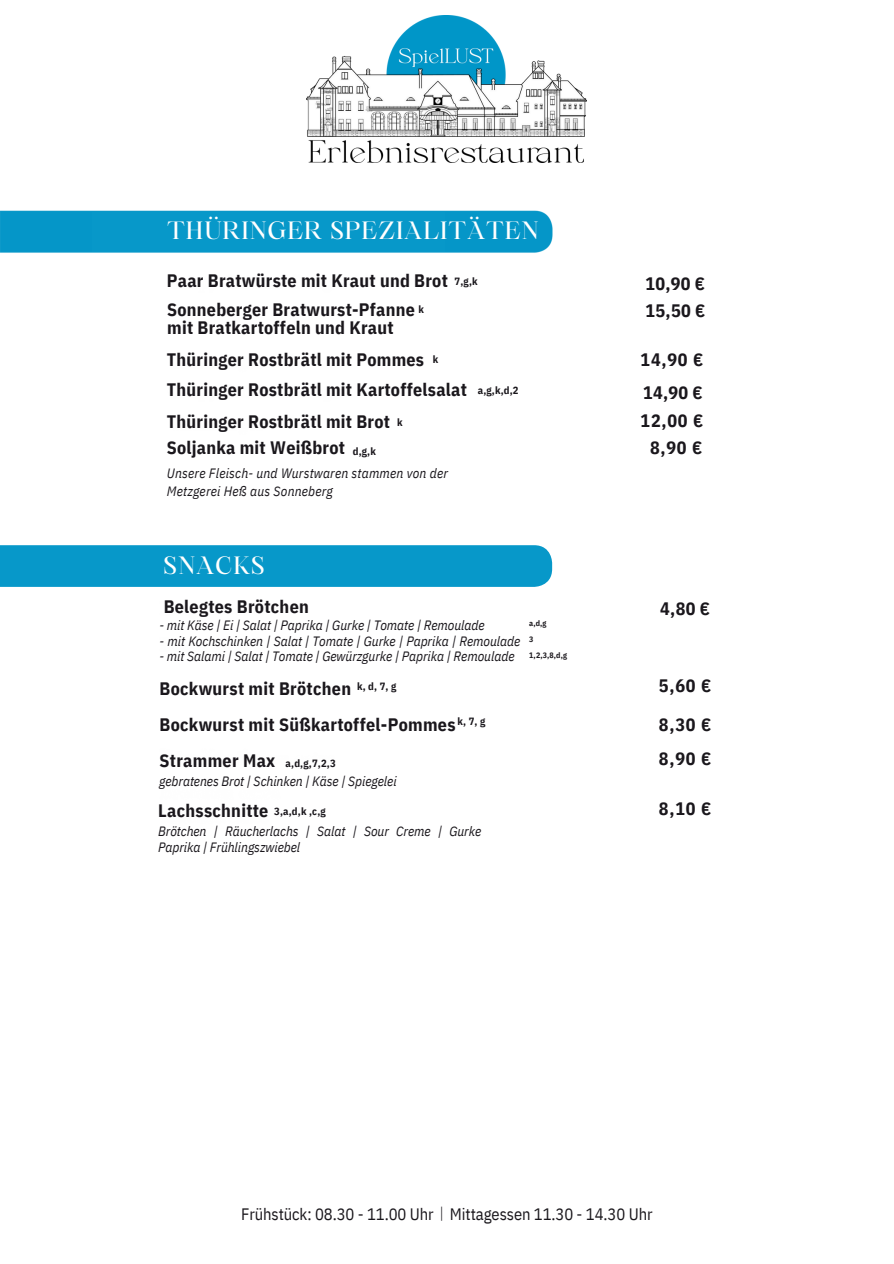
<style>
.page{position:relative;width:894px;height:1264px;background:#fff}
.page>*{position:absolute;margin:0;border:0;box-sizing:border-box;transform-origin:0 0}
.t1{font:24px "Maharlika";letter-spacing:.035em;color:#fff}
.t2{font:700 18px/36px "IBM Plex Sans Cond";letter-spacing:.015em;color:#1a171c}
.t3{font:16.5px "IBM Plex Sans Cond";letter-spacing:-.005em;color:#1a171c}
.t4{font:italic 13.5px/15.8px "IBM Plex Sans Cond";letter-spacing:-.005em;color:#1a171c}
.t5{font:italic 13.5px/18px "IBM Plex Sans Cond";letter-spacing:.015em;color:#1a171c}
.t6{font:700 10.5px "IBM Plex Sans Cond";color:#1a171c}
.t7{font:700 7.8px "IBM Plex Sans Cond";color:#1a171c}
.s1{font-family:"Noto Sans CJ Ksc"}
</style>
<div class="page">
<svg style="left:0;top:545px;width:552px;height:42px;background:#0d9aca"></svg>
<div style="left:120px;top:547px;width:333px;height:38px;background:#0798c9"></div>
<img style="left:306px;top:15px;width:280px;height:148px">
<img style="left:0;top:210px;width:553px;height:43px">
<div style="left:92px;top:213px;width:353px;height:39px;background:#0798c9"></div>
<p class="t1" style="left:167px;top:220px;width:373px">THÜRINGER SPEZIALITÄTEN</p>
<h5 class="t2" style="left:167px;top:262px;width:282px">Paar Bratwürste mit Kraut und Brot</h5>
<h4 class="t2" style="left:645px;top:265px;width:61px">10,90 €</h4>
<h1 class="t6" style="left:454px;top:274px;width:25px">7,g,k</h1>
<h2 class="t2" style="left:167px;top:300px;width:249px;line-height:18px">Sonneberger Bratwurst-Pfanne mit Bratkartoffeln und Kraut</h2>
<h5 class="t6" style="left:418px;top:303px;width:7px">k</h5>
<h5 class="t2" style="left:645px;top:292px;width:61px">15,50 €</h5>
<h2 class="t2" style="left:167px;top:341px;width:259px">Thüringer Rostbrätl mit Pommes</h2>
<p class="t6" style="left:432px;top:353px;width:7px">k</p>
<h2 class="t2" style="left:640px;top:341px;width:64px">14,90 €</h2>
<h2 class="t2" style="left:167px;top:371px;width:301px">Thüringer Rostbrätl mit Kartoffelsalat</h2>
<h2 class="t2" style="left:643px;top:374px;width:61px">14,90 €</h2>
<h2 class="t2" style="left:640px;top:402px;width:64px">12,00 €</h2>
<h2 class="t6" style="left:477px;top:383px;width:42px">a,g,k,d,2</h2>
<h2 class="t2" style="left:167px;top:403px;width:225px">Thüringer Rostbrätl mit Brot</h2>
<h4 class="t6" style="left:397px;top:415px;width:7px">k</h4>
<p class="t2" style="left:167px;top:429px;width:179px">Soljanka mit Weißbrot</p>
<p class="t6" style="left:353px;top:444px;width:25px">d,g,k</p>
<p class="t2" style="left:650px;top:429px;width:54px">8,90 €</p>
<p class="t5" style="left:167px;top:464px;width:282px">Unsere Fleisch- und Wurstwaren stammen von der<br>Metzgerei Heß aus Sonneberg</p>
<p class="t1" style="left:163px;top:555px;width:103px">SNACKS</p>
<p class="t2" style="left:164px;top:588px;width:147px">Belegtes Brötchen</p>
<p class="t4" style="left:159px;top:617px;width:326px">- mit Käse | Ei | Salat | Paprika | Gurke | Tomate | Remoulade</p>
<p class="t4" style="left:159px;top:632px;width:362px">- mit Kochschinken | Salat | Tomate | Gurke | Paprika | Remoulade</p>
<p class="t4" style="left:159px;top:648px;width:356px">- mit Salami | Salat | Tomate | Gewürzgurke | Paprika | Remoulade</p>
<h2 class="t7" style="left:529px;top:618px;width:19px">a,d,g</h2>
<p class="t7" style="left:529px;top:634px;width:6px">3</p>
<p class="t7" style="left:529px;top:649px;width:39px">1,2,3,8,d,g</p>
<h2 class="t2" style="left:660px;top:590px;width:51px">4,80 €</h2>
<h1 class="t2" style="left:159px;top:670px;width:297px">Bockwurst mit Brötchen<br>Bockwurst mit Süßkartoffel-Pommes<br>Strammer Max</h1>
<p class="t2" style="left:658px;top:667px;width:54px">5,60 €</p>
<h2 class="t6" style="left:357px;top:679px;width:41px">k, d, 7, g</h2>
<h2 class="t6" style="left:457px;top:714px;width:29px">k, 7, g</h2>
<h5 class="t2" style="left:658px;top:706px;width:54px">8,30 €</h5>
<p class="t2" style="left:658px;top:740px;width:54px">8,90 €</p>
<h2 class="t2" style="left:658px;top:790px;width:54px">8,10 €</h2>
<p class="t6" style="left:285px;top:756px;width:52px">a,d,g,7,2,3</p>
<h2 class="t4" style="left:159px;top:773px;width:239px">gebratenes Brot | Schinken | Käse | Spiegelei</h2>
<p class="t2" style="left:158px;top:792px;width:112px">Lachsschnitte</p>
<h5 class="t6" style="left:274px;top:804px;width:53px">3,a,d,k ,c,g</h5>
<p class="t4" style="left:158px;top:823px;width:324px">Brötchen | Räucherlachs | Salat | Sour Creme | Gurke<br>Paprika | Frühlingszwiebel</p>
<p class="t3" style="left:241px;top:1202px;width:413px">Frühstück: 08.30 - 11.00 Uhr<span class="s1">︱</span>Mittagessen 11.30 - 14.30 Uhr</p>
</div>
